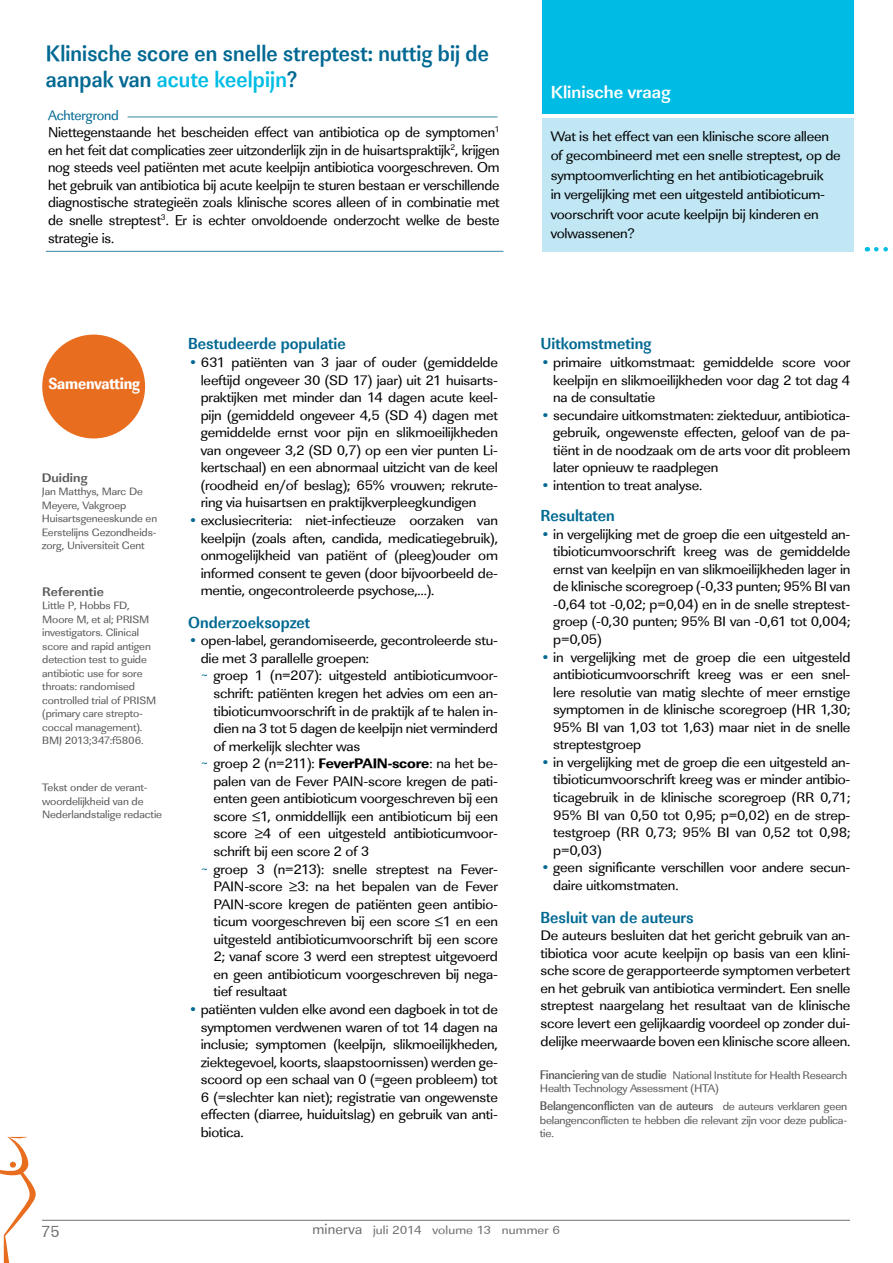
<style>
.page{position:relative;width:893px;height:1263px;background:#fff}
.page>*{position:absolute;margin:0;border:0;box-sizing:border-box;transform-origin:0 0}
.t1{font:700 23.1px/25.5px "Linear Std";letter-spacing:.005em;color:#006892;scale:.91 1}
.t2{font:700 18px "Linear Std";color:#fff}
.t3{font:700 16.5px "Linear Std Cd";color:#006892}
.t4{font:16.5px "Linear Std Nr Xbold";letter-spacing:-.01em;color:#fff}
.t5{font:16.5px "Linear Std";color:#6d6e71}
.t6{font:14.7px/17.5px "Linear Std";letter-spacing:-.015em;color:#000;text-align:justify}
.t7{font:14.25px/17.5px "Linear Std";letter-spacing:-.015em;color:#000;text-align:justify;scale:1.05 1}
.t8{font:14.25px "Linear Std";letter-spacing:-.015em;color:#006892}
.t9{font:500 12.9px "Linear Std Nr";letter-spacing:-.02em;color:#58595b;scale:1.05 1}
.t10{font:700 12.9px "Linear Std";color:#58595b;scale:1.05 1}
.t11{font:12.15px "Linear Std";letter-spacing:.01em;color:#6d6e71;scale:1.11 1}
.t12{font:11.4px/13.5px "Linear Std";letter-spacing:-.02em;color:#58595b;scale:1.05 1}
.t13{font:11.1px/13.5px "Linear Std";letter-spacing:-.01em;color:#58595b;scale:1.05 1}
.t14{font:10.95px/13.5px "Linear Std";letter-spacing:-.01em;color:#58595b;scale:1.05 1}
.s1{color:#00bce4}
.s2{color:#006892}
.s3{font-family:"Linear Std Xbold"}
.s4{font-family:"Linear Std Nr";font-weight:500;font-size:12.9px}
.s5{font-family:"Linear Std";font-weight:400;font-size:11.4px}
.s6{font-size:15px}
</style>
<div class="page">
<hr style="left:42px;top:1220px;width:808px;height:1px;background:#6d6e71">
<svg style="left:0;top:1137px;width:36px;height:126px"></svg>
<div style="left:542px;top:118px;width:312px;height:133px;background:#c1e7f5"></div>
<hr style="left:128px;top:117px;width:370px;height:1px;background:#006892">
<hr style="left:46px;top:251px;width:457px;height:1px;background:#006892">
<div style="left:42px;top:335px;width:103px;height:103px;background:#e86d1f;border-radius:50%"></div>
<svg style="left:876px;top:247px;width:17px;height:4px"></svg>
<div style="left:542px;top:0;width:312px;height:113px;background:#00bce4"></div>
<h1 class="t1" style="left:46px;top:41px;width:488px">Klinische score en snelle streptest: nuttig bij de aanpak van <span class="s1">acute keelpijn</span>?</h1>
<p class="t8" style="left:48px;top:107px;width:72px">Achtergrond</p>
<p class="t6" style="left:48px;top:124px;width:453px">Niettegenstaande het bescheiden effect van antibiotica op de symptomen<sup>1 </sup>en het feit dat complicaties zeer uitzonderlijk zijn in de huisartspraktijk<sup>2</sup>, krijgen nog steeds veel patiënten met acute keelpijn antibiotica voorgeschreven. Om het gebruik van antibiotica bij acute keelpijn te sturen bestaan er verschillende diagnostische strategieën zoals klinische scores alleen of in combinatie met de snelle streptest<sup>3</sup>. Er is echter onvoldoende onderzocht welke de beste strategie is.</p>
<p class="t4" style="left:48px;top:374px;width:93px">Samenvatting</p>
<p class="t10" style="left:42px;top:469px;width:45px">Duiding</p>
<p class="t14" style="left:42px;top:485px;width:111px">Jan Matthys, Marc De<br>Meyere, Vakgroep<br>Huisartsgeneeskunde en<br>Eerstelijns Gezondheids&shy;zorg, Universiteit Gent</p>
<p class="t10" style="left:42px;top:584px;width:60px">Referentie</p>
<p class="t14" style="left:42px;top:599px;width:110px">Little P, Hobbs FD,<br>Moore M, et al; PRISM investigators. Clinical score and rapid antigen detection test to guide antibiotic use for sore throats: randomised controlled trial of PRISM (primary care strepto&shy;coccal management).<br>BMJ 2013;347:f5806.</p>
<p class="t13" style="left:42px;top:781px;width:116px">Tekst onder de verant&shy;woordelijkheid van de<br>Nederlandstalige redactie</p>
<p class="t3" style="left:188px;top:334px;width:159px">Bestudeerde populatie</p>
<p class="t7" style="left:201px;top:354px;width:285px;text-indent:-13px"><span class="s2">•</span> 631 patiënten van 3 jaar of ouder (gemiddelde leeftijd ongeveer 30 (SD 17) jaar) uit 21 huisarts&shy;praktijken met minder dan 14 dagen acute keel&shy;pijn (gemiddeld ongeveer 4,5 (SD 4) dagen met gemiddelde ernst voor pijn en slikmoeilijkheden van ongeveer 3,2 (SD 0,7) op een vier punten Li&shy;kertschaal) en een abnormaal uitzicht van de keel (roodheid en/of beslag); 65% vrouwen; rekrute&shy;ring via huisartsen en praktijkverpleegkundigen</p>
<p class="t7" style="left:201px;top:512px;width:285px;text-indent:-13px"><span class="s2">•</span> exclusiecriteria: niet-infectieuze oorzaken van keelpijn (zoals aften, candida, medicatiegebruik), onmogelijkheid van patiënt of (pleeg)ouder om informed consent te geven (door bijvoorbeeld de&shy;mentie, ongecontroleerde psychose,…).</p>
<p class="t3" style="left:188px;top:612px;width:124px">Onderzoeksopzet</p>
<p class="t7" style="left:188px;top:632px;width:297px"><span class="s2">•</span> open-label, gerandomiseerde, gecontroleerde stu-</p>
<p class="t7" style="left:201px;top:649px;width:162px">die met 3 parallelle groepen:</p>
<p class="t7" style="left:201px;top:667px;width:285px"><span class="s2">~</span> groep 1 (n=207): uitgesteld antibioticumvoor-</p>
<p class="t7" style="left:214px;top:684px;width:272px">schrift: patiënten kregen het advies om een an-</p>
<p class="t7" style="left:214px;top:702px;width:272px">tibioticumvoorschrift in de praktijk af te halen in-</p>
<p class="t7" style="left:214px;top:720px;width:272px">dien na 3 tot 5 dagen de keelpijn niet verminderd</p>
<p class="t7" style="left:214px;top:737px;width:141px">of merkelijk slechter was</p>
<p class="t7" style="left:201px;top:755px;width:285px"><span class="s2">~</span> groep 2 (n=211): <span class="s3">FeverPAIN-score</span>: na het be-</p>
<p class="t7" style="left:214px;top:772px;width:272px">palen van de Fever PAIN-score kregen de pati-</p>
<p class="t7" style="left:214px;top:790px;width:272px">ënten geen antibioticum voorgeschreven bij een</p>
<p class="t7" style="left:214px;top:807px;width:272px">score ≤1, onmiddellijk een antibioticum bij een</p>
<p class="t7" style="left:214px;top:825px;width:272px">score ≥4 of een uitgesteld antibioticumvoor-</p>
<p class="t7" style="left:214px;top:842px;width:150px">schrift bij een score 2 of 3</p>
<p class="t7" style="left:201px;top:860px;width:285px"><span class="s2">~</span> groep 3 (n=213): snelle streptest na Fever-</p>
<p class="t7" style="left:214px;top:878px;width:272px">PAIN-score ≥3: na het bepalen van de Fever</p>
<p class="t7" style="left:214px;top:895px;width:272px">PAIN-score kregen de patiënten geen antibio-</p>
<p class="t7" style="left:214px;top:913px;width:272px">ticum voorgeschreven bij een score ≤1 en een</p>
<p class="t7" style="left:214px;top:930px;width:272px">uitgesteld antibioticumvoorschrift bij een score</p>
<p class="t7" style="left:214px;top:948px;width:272px">2; vanaf score 3 werd een streptest uitgevoerd</p>
<p class="t7" style="left:214px;top:965px;width:272px">en geen antibioticum voorgeschreven bij nega-</p>
<p class="t7" style="left:214px;top:983px;width:72px">tief resultaat</p>
<p class="t7" style="left:201px;top:1000px;width:285px;text-indent:-13px"><span class="s2">•</span> patiënten vulden elke avond een dagboek in tot de symptomen verdwenen waren of tot 14 dagen na inclusie; symptomen (keelpijn, slikmoeilijkheden, ziektegevoel, koorts, slaapstoornissen) werden ge&shy;scoord op een schaal van 0 (=geen probleem) tot 6 (=slechter kan niet); registratie van ongewenste effecten (diarree, huiduitslag) en gebruik van anti&shy;biotica.</p>
<p class="t2" style="left:551px;top:81px;width:121px">Klinische vraag</p>
<p class="t7" style="left:551px;top:126px;width:278px;line-height:19.5px;text-align:left">Wat is het effect van een klinische score alleen of gecombineerd met een snelle streptest, op de symptoomverlichting en het antibioticagebruik<br>in vergelijking met een uitgesteld antibioticum&shy;voorschrift voor acute keelpijn bij kinderen en volwassenen?</p>
<p class="t3" style="left:540px;top:334px;width:112px">Uitkomstmeting</p>
<p class="t7" style="left:553px;top:354px;width:285px;text-indent:-13px"><span class="s2">•</span> primaire uitkomstmaat: gemiddelde score voor keelpijn en slikmoeilijkheden voor dag 2 tot dag 4 na de consultatie</p>
<p class="t7" style="left:553px;top:406px;width:285px;text-indent:-13px"><span class="s2">•</span> secundaire uitkomstmaten: ziekteduur, antibiotica&shy;gebruik, ongewenste effecten, geloof van de pa&shy;tiënt in de noodzaak om de arts voor dit probleem later opnieuw te raadplegen</p>
<p class="t7" style="left:540px;top:477px;width:156px"><span class="s2">•</span> intention to treat analyse.</p>
<p class="t3" style="left:540px;top:506px;width:76px">Resultaten</p>
<p class="t7" style="left:553px;top:525px;width:285px;text-indent:-13px"><span class="s2">•</span> in vergelijking met de groep die een uitgesteld an&shy;tibioticumvoorschrift kreeg was de gemiddelde ernst van keelpijn en van slikmoeilijkheden lager in de klinische scoregroep (-0,33 punten; 95% BI van -0,64 tot -0,02; p=0,04) en in de snelle streptest&shy;groep (-0,30 punten; 95% BI van -0,61 tot 0,004; p=0,05)</p>
<p class="t7" style="left:553px;top:648px;width:285px;text-indent:-13px"><span class="s2">•</span> in vergelijking met de groep die een uitgesteld antibioticumvoorschrift kreeg was er een snel&shy;lere resolutie van matig slechte of meer ernstige symptomen in de klinische scoregroep (HR 1,30; 95% BI van 1,03 tot 1,63) maar niet in de snelle streptestgroep</p>
<p class="t7" style="left:553px;top:753px;width:285px;text-indent:-13px"><span class="s2">•</span> in vergelijking met de groep die een uitgesteld an&shy;tibioticumvoorschrift kreeg was er minder antibio&shy;ticagebruik in de klinische scoregroep (RR 0,71; 95% BI van 0,50 tot 0,95; p=0,02) en de strep&shy;testgroep (RR 0,73; 95% BI van 0,52 tot 0,98; p=0,03)</p>
<p class="t7" style="left:553px;top:858px;width:285px;line-height:18px;text-indent:-13px"><span class="s2">•</span> geen significante verschillen voor andere secun&shy;daire uitkomstmaten.</p>
<p class="t3" style="left:540px;top:907px;width:155px">Besluit van de auteurs</p>
<p class="t7" style="left:540px;top:927px;width:297px">De auteurs besluiten dat het gericht gebruik van an&shy;tibiotica voor acute keelpijn op basis van een klini&shy;sche score de gerapporteerde symptomen verbetert en het gebruik van antibiotica vermindert. Een snelle streptest naargelang het resultaat van de klinische score levert een gelijkaardig voordeel op zonder dui&shy;delijke meerwaarde boven een klinische score alleen.</p>
<p class="t12" style="left:540px;top:1068px;width:294px"><span class="s4">Financiering van de studie</span> National Institute for Health Research<br>Health Technology Assessment (HTA)</p>
<p class="t9" style="left:540px;top:1098px;width:294px">Belangenconflicten van de auteurs <span class="s5">de auteurs verklaren geen</span></p>
<p class="t12" style="left:540px;top:1113px;width:294px">belangenconflicten te hebben die relevant zijn voor deze publica&shy;tie.</p>
<p class="t5" style="left:41px;top:1222px;width:20px">75</p>
<p class="t11" style="left:312px;top:1223px;width:225px"><span class="s6">minerva</span> juli 2014 volume 13 nummer 6</p>
</div>
